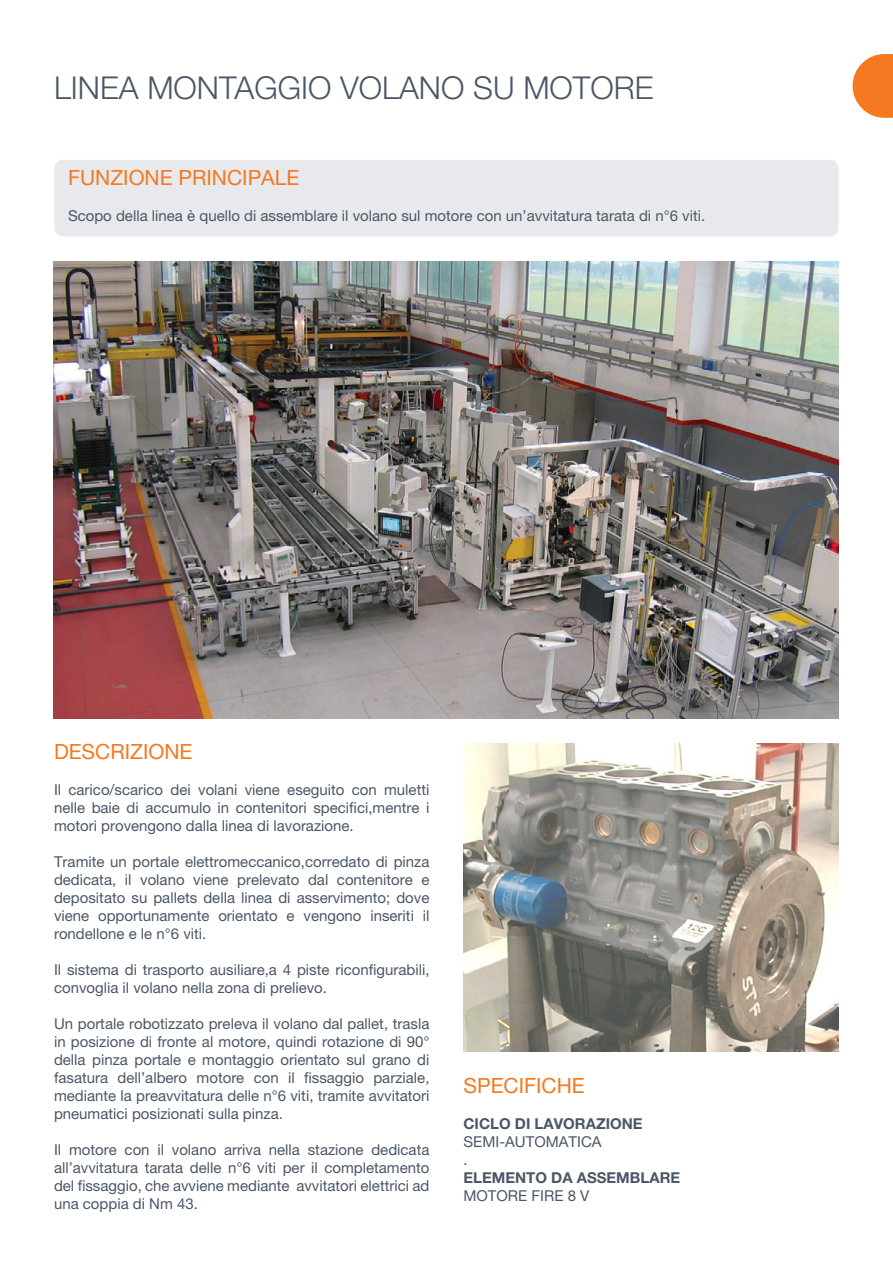
<style>
.page{position:relative;width:893px;height:1263px;background:#fff}
.page>*{position:absolute;margin:0;border:0;box-sizing:border-box;transform-origin:0 0}
.Stile_di_paragrafo_1{font:300 31.5px "Helvetica Neue LT Pro";color:#4b5767}
.Stile_di_paragrafo_1-2{font:21px "Helvetica Neue LT Pro";color:#f47921}
.t1{font:15px/18px "Helvetica Neue LT Pro";color:#4b5767;text-align:justify}
.t2{font:700 15px "Helvetica Neue LT Pro";color:#4b5767}
</style>
<div class="page">
<svg style="left:853px;top:54px;width:40px;height:64px"></svg>
<div style="left:54px;top:160px;width:785px;height:76px;background:#e7e9ed;border-radius:9px"></div>
<img style="left:54px;top:262px;width:785px;height:456px">
<img style="left:463px;top:744px;width:376px;height:308px">
<p class="Stile_di_paragrafo_1" style="left:54px;top:68px;width:601px">LINEA MONTAGGIO VOLANO SU MOTORE</p>
<p class="Stile_di_paragrafo_1-2" style="left:68px;top:165px;width:233px">FUNZIONE PRINCIPALE</p>
<p class="t1" style="left:68px;top:207px;width:639px">Scopo della linea è quello di assemblare il volano sul motore con un’avvitatura tarata di n°6 viti.</p>
<p class="Stile_di_paragrafo_1-2" style="left:54px;top:739px;width:140px">DESCRIZIONE</p>
<p class="t1" style="left:54px;top:780px;width:377px">Il carico/scarico dei volani viene eseguito con muletti nelle baie di accumulo in contenitori specifici,mentre i motori provengono dalla linea di lavorazione.</p>
<p class="t1" style="left:54px;top:852px;width:377px">Tramite un portale elettromeccanico,corredato di pinza dedicata, il volano viene prelevato dal contenitore e depositato su pallets della linea di asservimento; dove viene opportunamente orientato e vengono inseriti il rondellone e le n°6 viti.</p>
<p class="t1" style="left:54px;top:960px;width:377px">Il sistema di trasporto ausiliare,a 4 piste riconfigurabili, convoglia il volano nella zona di prelievo.</p>
<p class="t1" style="left:54px;top:1014px;width:377px">Un portale robotizzato preleva il volano dal pallet, trasla in posizione di fronte al motore, quindi rotazione di 90° della pinza portale e montaggio orientato sul grano di fasatura dell’albero motore con il fissaggio parziale, mediante la preavvitatura delle n°6 viti, tramite avvitatori pneumatici posizionati sulla pinza.</p>
<p class="t1" style="left:54px;top:1140px;width:377px">Il motore con il volano arriva nella stazione dedicata all’avvitatura tarata delle n°6 viti per il completamento del fissaggio, che avviene mediante avvitatori elettrici ad una coppia di Nm 43.</p>
<p class="Stile_di_paragrafo_1-2" style="left:463px;top:1073px;width:123px">SPECIFICHE</p>
<p class="t2" style="left:463px;top:1114px;width:181px">CICLO DI LAVORAZIONE</p>
<p class="t1" style="left:463px;top:1132px;width:140px">SEMI-AUTOMATICA</p>
<p class="t1" style="left:463px;top:1150px;width:6px">.</p>
<p class="t2" style="left:463px;top:1168px;width:218px">ELEMENTO DA ASSEMBLARE</p>
<p class="t1" style="left:463px;top:1186px;width:127px">MOTORE FIRE 8 V</p>
</div>
